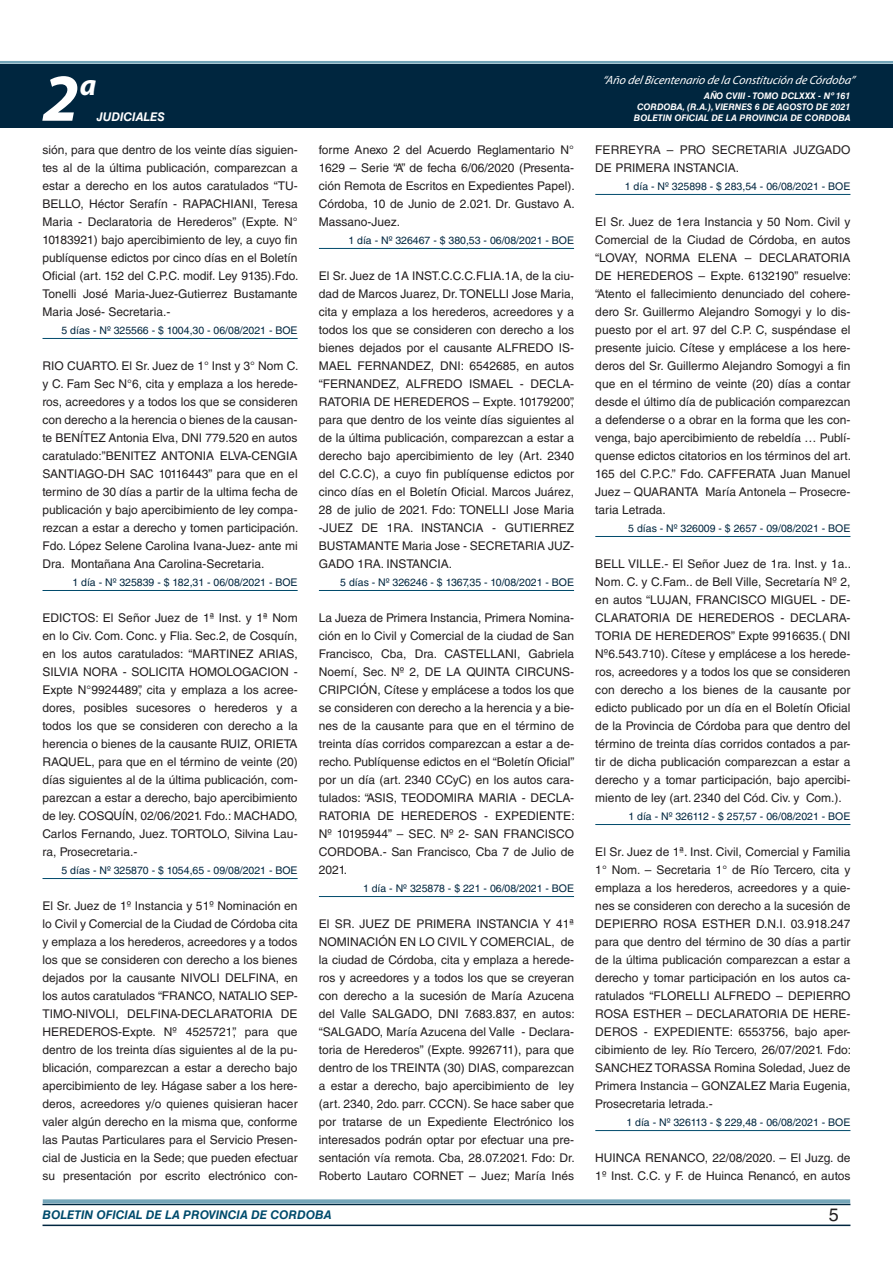
<style>
.page{position:relative;width:893px;height:1263px;background:#fff}
.page>*{position:absolute;margin:0;border:0;box-sizing:border-box;transform-origin:0 0}
.t1{font:italic 700 67.5px "Myriad Pro";color:#fff}
.t2{font:italic 700 30px "Myriad Pro";color:#fff}
.t3{font:18px "Helvetica LT Std";color:#231f20}
.t4{font:12px/18px "Helvetica LT Std";color:#231f20;text-align:justify}
.t5{font:italic 12px "Myriad Pro";color:#fff}
.t6{font:italic 700 12px "Helvetica LT Std";color:#004b6c}
.t7{font:italic 700 12px "Helvetica LT Std";color:#fff}
.t8{font:10.5px "Helvetica LT Std";color:#00263f}
.t9{font:italic 700 9px/10.8px "Helvetica LT Std";color:#fff;text-align:right}
</style>
<div class="page">
<div style="left:0;top:61px;width:893px;height:6px;background:#fff;opacity:.75"></div>
<div style="left:0;top:64px;width:893px;height:64px;background:#00263f"></div>
<hr style="left:43px;top:1224px;width:807px;height:2px;background:#00263f">
<div style="left:42px;top:1198px;width:809px;height:8px;background:#fff;opacity:.75"></div>
<hr style="left:43px;top:338px;width:255px;height:1px;background:#004b6c">
<hr style="left:43px;top:590px;width:255px;height:1px;background:#004b6c">
<hr style="left:43px;top:878px;width:255px;height:1px;background:#004b6c">
<hr style="left:319px;top:248px;width:255px;height:1px;background:#004b6c">
<hr style="left:319px;top:590px;width:255px;height:1px;background:#004b6c">
<hr style="left:319px;top:896px;width:255px;height:1px;background:#004b6c">
<hr style="left:595px;top:194px;width:255px;height:1px;background:#004b6c">
<hr style="left:595px;top:536px;width:255px;height:1px;background:#004b6c">
<hr style="left:595px;top:824px;width:255px;height:1px;background:#004b6c">
<hr style="left:595px;top:1130px;width:255px;height:1px;background:#004b6c">
<p class="t5" style="left:603px;top:72px;width:254px">“Año delBicentenario de la Constitución de Córdoba”</p>
<h1 class="t1" style="left:43px;top:54px;width:38px">2</h1>
<h2 class="t2" style="left:80px;top:66px;width:18px">a</h2>
<p class="t9" style="left:637px;top:91px;width:215px">AÑO CVIII - TOMO DCLXXX - Nº 161<br>CORDOBA, (R.A.), VIERNES 6 DE AGOSTO DE 2021</p>
<p class="t7" style="left:97px;top:110px;width:70px">JUDICIALES</p>
<p class="t9" style="left:634px;top:112px;width:218px">BOLETIN OFICIAL DE LA PROVINCIA DE CORDOBA</p>
<p class="t4" style="left:43px;top:141px;width:257px">sión, para que dentro de los veinte días siguien&shy;tes al de la última publicación, comparezcan a estar a derecho en los autos caratulados “TU-BELLO, Héctor Serafín - RAPACHIANI, Teresa Maria - Declaratoria de Herederos” (Expte. N° 10183921) bajo apercibimiento de ley, a cuyo fin publíquense edictos por cinco días en el Boletín Oficial (art. 152 del C.P.C. modif. Ley 9135).Fdo.<br>Tonelli José Maria-Juez-Gutierrez Bustamante Maria José- Secretaria.-</p>
<p class="t8" style="left:61px;top:324px;width:238px">5 días - Nº 325566 - $ 1004,30 - 06/08/2021 - BOE</p>
<p class="t4" style="left:43px;top:357px;width:257px">RIO CUARTO. El Sr. Juez de 1° Inst y 3° Nom C. y C. Fam Sec N°6, cita y emplaza a los herede&shy;ros, acreedores y a todos los que se consideren con derecho a la herencia o bienes de la causan&shy;te BENÍTEZ Antonia Elva, DNI 779.520 en autos caratulado:”BENITEZ ANTONIA ELVA-CENGIA SANTIAGO-DH SAC 10116443” para que en el termino de 30 días a partir de la ultima fecha de publicación y bajo apercibimiento de ley compa&shy;rezcan a estar a derecho y tomen participación.<br>Fdo. López Selene Carolina Ivana-Juez- ante mi Dra. Montañana Ana Carolina-Secretaria.</p>
<p class="t8" style="left:72px;top:576px;width:227px">1 día - Nº 325839 - $ 182,31 - 06/08/2021 - BOE</p>
<p class="t4" style="left:43px;top:609px;width:257px">EDICTOS: El Señor Juez de 1ª Inst. y 1ª Nom en lo Civ. Com. Conc. y Flia. Sec.2, de Cosquín, en los autos caratulados: “MARTINEZ ARIAS, SILVIA NORA - SOLICITA HOMOLOGACION - Expte N°9924489”, cita y emplaza a los acree&shy;dores, posibles sucesores o herederos y a todos los que se consideren con derecho a la herencia o bienes de la causante RUIZ, ORIETA RAQUEL, para que en el término de veinte (20) días siguientes al de la última publicación, com&shy;parezcan a estar a derecho, bajo apercibimiento de ley. COSQUÍN, 02/06/2021. Fdo.: MACHADO, Carlos Fernando, Juez. TORTOLO, Silvina Lau&shy;ra, Prosecretaria.-</p>
<p class="t8" style="left:61px;top:864px;width:238px">5 días - Nº 325870 - $ 1054,65 - 09/08/2021 - BOE</p>
<p class="t4" style="left:43px;top:897px;width:257px">El Sr. Juez de 1º Instancia y 51º Nominación en lo Civil y Comercial de la Ciudad de Córdoba cita y emplaza a los herederos, acreedores y a todos los que se consideren con derecho a los bienes dejados por la causante NIVOLI DELFINA, en los autos caratulados “FRANCO, NATALIO SEP-TIMO-NIVOLI, DELFINA-DECLARATORIA DE HEREDEROS-Expte. Nº 4525721”, para que dentro de los treinta días siguientes al de la pu&shy;blicación, comparezcan a estar a derecho bajo apercibimiento de ley. Hágase saber a los here&shy;deros, acreedores y/o quienes quisieran hacer valer algún derecho en la misma que, conforme las Pautas Particulares para el Servicio Presen&shy;cial de Justicia en la Sede; que pueden efectuar su presentación por escrito electrónico con-</p>
<p class="t4" style="left:319px;top:141px;width:257px">forme Anexo 2 del Acuerdo Reglamentario N° 1629 – Serie “A” de fecha 6/06/2020 (Presenta&shy;ción Remota de Escritos en Expedientes Papel).<br>Córdoba, 10 de Junio de 2.021. Dr. Gustavo A.<br>Massano-Juez.</p>
<p class="t8" style="left:348px;top:234px;width:227px">1 día - Nº 326467 - $ 380,53 - 06/08/2021 - BOE</p>
<p class="t4" style="left:319px;top:267px;width:257px">El Sr. Juez de 1A INST.C.C.C.FLIA.1A, de la ciu&shy;dad de Marcos Juarez, Dr. TONELLI Jose Maria, cita y emplaza a los herederos, acreedores y a todos los que se consideren con derecho a los bienes dejados por el causante ALFREDO IS-MAEL FERNANDEZ, DNI: 6542685, en autos “FERNANDEZ, ALFREDO ISMAEL - DECLA-RATORIA DE HEREDEROS – Expte. 10179200”, para que dentro de los veinte días siguientes al de la última publicación, comparezcan a estar a derecho bajo apercibimiento de ley (Art. 2340 del C.C.C), a cuyo fin publíquense edictos por cinco días en el Boletín Oficial. Marcos Juárez, 28 de julio de 2021. Fdo: TONELLI Jose Maria -JUEZ DE 1RA. INSTANCIA - GUTIERREZ BUSTAMANTE Maria Jose - SECRETARIA JUZ-GADO 1RA. INSTANCIA.</p>
<p class="t8" style="left:340px;top:576px;width:235px">5 días - Nº 326246 - $ 1367,35 - 10/08/2021 - BOE</p>
<p class="t4" style="left:319px;top:609px;width:257px">La Jueza de Primera Instancia, Primera Nomina&shy;ción en lo Civil y Comercial de la ciudad de San Francisco, Cba, Dra. CASTELLANI, Gabriela Noemí, Sec. Nº 2, DE LA QUINTA CIRCUNS-CRIPCIÓN, Cítese y emplácese a todos los que se consideren con derecho a la herencia y a bie&shy;nes de la causante para que en el término de treinta días corridos comparezcan a estar a de&shy;recho. Publíquense edictos en el “Boletín Oficial” por un día (art. 2340 CCyC) en los autos cara&shy;tulados: “ASIS, TEODOMIRA MARIA - DECLA-RATORIA DE HEREDEROS - EXPEDIENTE:<br>Nº 10195944” – SEC. Nº 2- SAN FRANCISCO CORDOBA.- San Francisco, Cba 7 de Julio de 2021.</p>
<p class="t8" style="left:363px;top:882px;width:213px">1 día - Nº 325878 - $ 221 - 06/08/2021 - BOE</p>
<p class="t4" style="left:319px;top:915px;width:257px">El SR. JUEZ DE PRIMERA INSTANCIA Y 41ª NOMINACIÓN EN LO CIVIL Y COMERCIAL, de la ciudad de Córdoba, cita y emplaza a herede&shy;ros y acreedores y a todos los que se creyeran con derecho a la sucesión de María Azucena del Valle SALGADO, DNI 7.683.837, en autos: “SALGADO, María Azucena del Valle - Declara&shy;toria de Herederos” (Expte. 9926711), para que dentro de los TREINTA (30) DIAS, comparezcan a estar a derecho, bajo apercibimiento de ley (art. 2340, 2do. parr. CCCN). Se hace saber que por tratarse de un Expediente Electrónico los interesados podrán optar por efectuar una pre&shy;sentación vía remota. Cba, 28.07.2021. Fdo: Dr.<br>Roberto Lautaro CORNET – Juez; María Inés</p>
<p class="t4" style="left:595px;top:141px;width:257px">FERREYRA – PRO SECRETARIA JUZGADO<br>DE PRIMERA INSTANCIA.</p>
<p class="t8" style="left:625px;top:180px;width:227px">1 día - Nº 325898 - $ 283,54 - 06/08/2021 - BOE</p>
<p class="t4" style="left:595px;top:213px;width:257px">El Sr. Juez de 1era Instancia y 50 Nom. Civil y Comercial de la Ciudad de Córdoba, en autos “LOVAY, NORMA ELENA – DECLARATORIA DE HEREDEROS – Expte. 6132190” resuelve: “Atento el fallecimiento denunciado del cohere&shy;dero Sr. Guillermo Alejandro Somogyi y lo dis&shy;puesto por el art. 97 del C.P. C, suspéndase el presente juicio. Cítese y emplácese a los here&shy;deros del Sr. Guillermo Alejandro Somogyi a fin que en el término de veinte (20) días a contar desde el último día de publicación comparezcan a defenderse o a obrar en la forma que les con&shy;venga, bajo apercibimiento de rebeldía … Publí&shy;quense edictos citatorios en los términos del art.<br>165 del C.P.C.” Fdo. CAFFERATA Juan Manuel Juez – QUARANTA María Antonela – Prosecre&shy;taria Letrada.</p>
<p class="t8" style="left:628px;top:522px;width:224px">5 días - Nº 326009 - $ 2657 - 09/08/2021 - BOE</p>
<p class="t4" style="left:595px;top:555px;width:257px">BELL VILLE.- El Señor Juez de 1ra. Inst. y 1a..<br>Nom. C. y C.Fam.. de Bell Ville, Secretaría Nº 2, en autos “LUJAN, FRANCISCO MIGUEL - DE-CLARATORIA DE HEREDEROS - DECLARA-TORIA DE HEREDEROS” Expte 9916635.( DNI Nº6.543.710). Cítese y emplácese a los herede&shy;ros, acreedores y a todos los que se consideren con derecho a los bienes de la causante por edicto publicado por un día en el Boletín Oficial de la Provincia de Córdoba para que dentro del término de treinta días corridos contados a par&shy;tir de dicha publicación comparezcan a estar a derecho y a tomar participación, bajo apercibi&shy;miento de ley (art. 2340 del Cód. Civ. y Com.).</p>
<p class="t8" style="left:628px;top:810px;width:224px">1 día - Nº 326112 - $ 257,57 - 06/08/2021 - BOE</p>
<p class="t4" style="left:595px;top:843px;width:257px">El Sr. Juez de 1ª. Inst. Civil, Comercial y Familia 1° Nom. – Secretaria 1° de Río Tercero, cita y emplaza a los herederos, acreedores y a quie&shy;nes se consideren con derecho a la sucesión de DEPIERRO ROSA ESTHER D.N.I. 03.918.247 para que dentro del término de 30 días a partir de la última publicación comparezcan a estar a derecho y tomar participación en los autos ca&shy;ratulados “FLORELLI ALFREDO – DEPIERRO ROSA ESTHER – DECLARATORIA DE HERE-DEROS - EXPEDIENTE: 6553756, bajo aper&shy;cibimiento de ley. Río Tercero, 26/07/2021. Fdo:<br>SANCHEZ TORASSA Romina Soledad, Juez de Primera Instancia – GONZALEZ Maria Eugenia, Prosecretaria letrada.-</p>
<p class="t8" style="left:626px;top:1116px;width:226px">1 día - Nº 326113 - $ 229,48 - 06/08/2021 - BOE</p>
<p class="t4" style="left:595px;top:1149px;width:257px">HUINCA RENANCO, 22/08/2020. – El Juzg. de<br>1º Inst. C.C. y F. de Huinca Renancó, en autos</p>
<p class="t6" style="left:43px;top:1208px;width:290px">BOLETIN OFICIAL DE LA PROVINCIA DE CORDOBA</p>
<h3 class="t3" style="left:829px;top:1204px;width:12px">5</h3>
</div>
